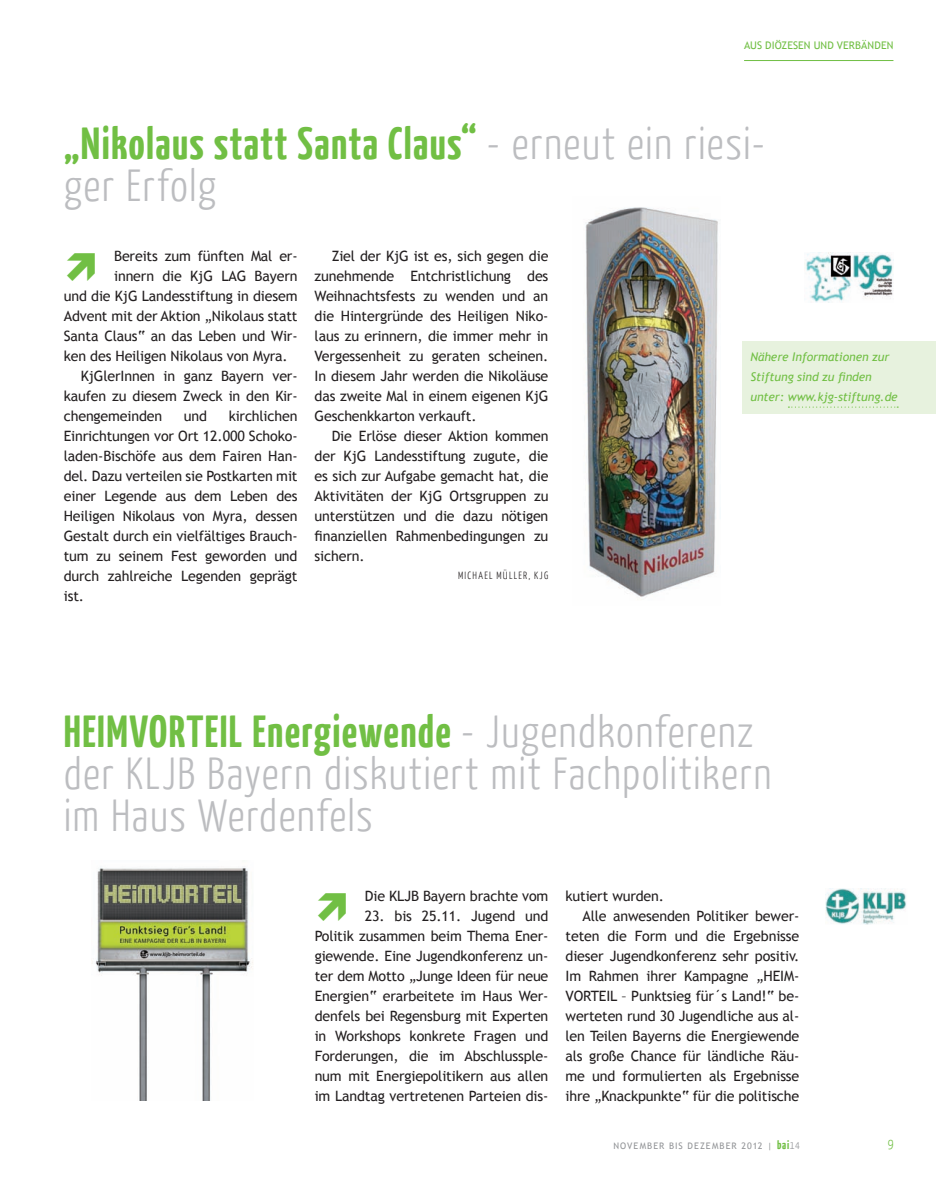
<style>
.page{position:relative;width:936px;height:1191px;background:#fff}
.page>*{position:absolute;margin:0;border:0;box-sizing:border-box;transform-origin:0 0}
.t1{font:300 45px/42px "BDKJ";letter-spacing:.015em;color:#bcbdc0}
.t2{font:700 45px/42px "BDKJ";letter-spacing:.02em;color:#71bf44}
.t3{font:14.25px/20px "Trebuchet MS";letter-spacing:-.01em;color:#231f20;text-align:justify}
.t4{font:300 13.5px "BDKJ";color:#71bf44}
.t5{font:italic 12px/20px "Trebuchet MS";letter-spacing:-.005em;color:#71bf44}
.t6{font:10.5px "Trebuchet MS";letter-spacing:.005em;color:#71bf44}
.t7{font:300 10.5px "BDKJ";letter-spacing:.105em;color:#231f20}
.t8{font:9px "Trebuchet MS";letter-spacing:.12em;color:#939598}
.s1{font-weight:300;color:#bcbdc0}
.s2{font-weight:700;color:#71bf44}
.s3{font-family:"BDKJ";font-weight:700;font-size:12px;color:#71bf44}
.s4{font-family:"BDKJ";font-weight:300;font-size:11.25px}
</style>
<div class="page">
<hr style="left:744px;top:60px;width:149px;height:1px;background:#71bf44">
<div style="left:742px;top:341px;width:193px;height:73px;background:#e7f2de"></div>
<svg style="left:788px;top:406px;width:110px;height:2px"></svg>
<img style="left:585px;top:207px;width:133px;height:390px">
<img style="left:804px;top:253px;width:89px;height:49px">
<img style="left:95px;top:867px;width:158px;height:233px">
<img style="left:825px;top:888px;width:82px;height:36px">
<p class="t6" style="left:744px;top:39px;width:151px">AUS DIÖZESEN UND VERBÄNDEN</p>
<h1 class="t2" style="left:64px;top:121px;width:703px">„Nikolaus statt Santa Claus“ <span class="s1">- erneut ein riesi&shy;ger Erfolg</span></h1>
<p class="t3" style="left:114px;top:246px;width:185px">Bereits zum fünften Mal er-</p>
<p class="t3" style="left:114px;top:266px;width:185px">innern die KjG LAG Bayern</p>
<p class="t3" style="left:64px;top:286px;width:235px">und die KjG Landesstiftung in diesem</p>
<p class="t3" style="left:64px;top:306px;width:235px">Advent mit der Aktion „Nikolaus statt</p>
<p class="t3" style="left:64px;top:326px;width:235px">Santa Claus“ an das Leben und Wir-</p>
<p class="t3" style="left:64px;top:346px;width:225px">ken des Heiligen Nikolaus von Myra.</p>
<p class="t3" style="left:81px;top:366px;width:218px">KjGlerInnen in ganz Bayern ver-</p>
<p class="t3" style="left:64px;top:386px;width:235px">kaufen zu diesem Zweck in den Kir-</p>
<p class="t3" style="left:64px;top:406px;width:100px">chengemeinden</p>
<p class="t3" style="left:184px;top:406px;width:25px">und</p>
<p class="t3" style="left:64px;top:406px;width:235px;text-indent:165px">kirchlichen Einrichtungen vor Ort 12.000 Schoko&shy;laden-Bischöfe aus dem Fairen Han&shy;del. Dazu verteilen sie Postkarten mit einer Legende aus dem Leben des Heiligen Nikolaus von Myra, dessen Gestalt durch ein vielfältiges Brauch&shy;tum zu seinem Fest geworden und durch zahlreiche Legenden geprägt ist.</p>
<p class="t3" style="left:314px;top:246px;width:235px;text-indent:17px">Ziel der KjG ist es, sich gegen die zunehmende Entchristlichung des Weihnachtsfests zu wenden und an die Hintergründe des Heiligen Niko&shy;laus zu erinnern, die immer mehr in Vergessenheit zu geraten scheinen.<br>In diesem Jahr werden die Nikoläuse das zweite Mal in einem eigenen KjG Geschenkkarton verkauft.</p>
<p class="t3" style="left:314px;top:426px;width:235px;text-indent:17px">Die Erlöse dieser Aktion kommen der KjG Landesstiftung zugute, die es sich zur Aufgabe gemacht hat, die Aktivitäten der KjG Ortsgruppen zu unterstützen und die dazu nötigen finanziellen Rahmenbedingungen zu sichern.</p>
<p class="t7" style="left:458px;top:569px;width:92px">MICHAEL MÜLLER, KJG</p>
<p class="t5" style="left:750px;top:347px;width:149px">Nähere Informationen zur<br>Stiftung sind zu finden unter: www.kjg-stiftung.de</p>
<h1 class="t1" style="left:64px;top:708px;width:710px"><span class="s2">HEIMVORTEIL Energiewende</span> - Jugendkonferenz der KLJB Bayern diskutiert mit Fachpolitikern im Haus Werdenfels</h1>
<p class="t3" style="left:365px;top:886px;width:185px">Die KLJB Bayern brachte vom</p>
<p class="t3" style="left:314px;top:906px;width:235px;text-indent:50px">23. bis 25.11. Jugend und Politik zusammen beim Thema Ener&shy;giewende. Eine Jugendkonferenz un&shy;ter dem Motto „Junge Ideen für neue Energien“ erarbeitete im Haus Wer&shy;denfels bei Regensburg mit Experten in Workshops konkrete Fragen und Forderungen, die im Abschlussple&shy;num mit Energiepolitikern aus allen im Landtag vertretenen Parteien dis-</p>
<p class="t3" style="left:565px;top:886px;width:100px">kutiert wurden.</p>
<p class="t3" style="left:582px;top:906px;width:218px">Alle anwesenden Politiker bewer-</p>
<p class="t3" style="left:565px;top:926px;width:235px">teten die Form und die Ergebnisse</p>
<p class="t3" style="left:565px;top:946px;width:235px">dieser Jugendkonferenz sehr positiv.</p>
<p class="t3" style="left:565px;top:966px;width:235px">Im Rahmen ihrer Kampagne „HEIM-</p>
<p class="t3" style="left:565px;top:986px;width:235px">VORTEIL – Punktsieg für´s Land!“ be-</p>
<p class="t3" style="left:565px;top:1006px;width:235px">werteten rund 30 Jugendliche aus al-</p>
<p class="t3" style="left:565px;top:1026px;width:235px">len Teilen Bayerns die Energiewende</p>
<p class="t3" style="left:565px;top:1046px;width:235px">als große Chance für ländliche Räu-</p>
<p class="t3" style="left:565px;top:1066px;width:235px">me und formulierten als Ergebnisse</p>
<p class="t3" style="left:565px;top:1085px;width:235px">ihre „Knackpunkte“ für die politische</p>
<p class="t8" style="left:613px;top:1140px;width:188px">NOVEMBER BIS DEZEMBER 2012 | <span class="s3">bai</span><span class="s4">14</span></p>
<p class="t4" style="left:887px;top:1134px;width:8px">9</p>
</div>
